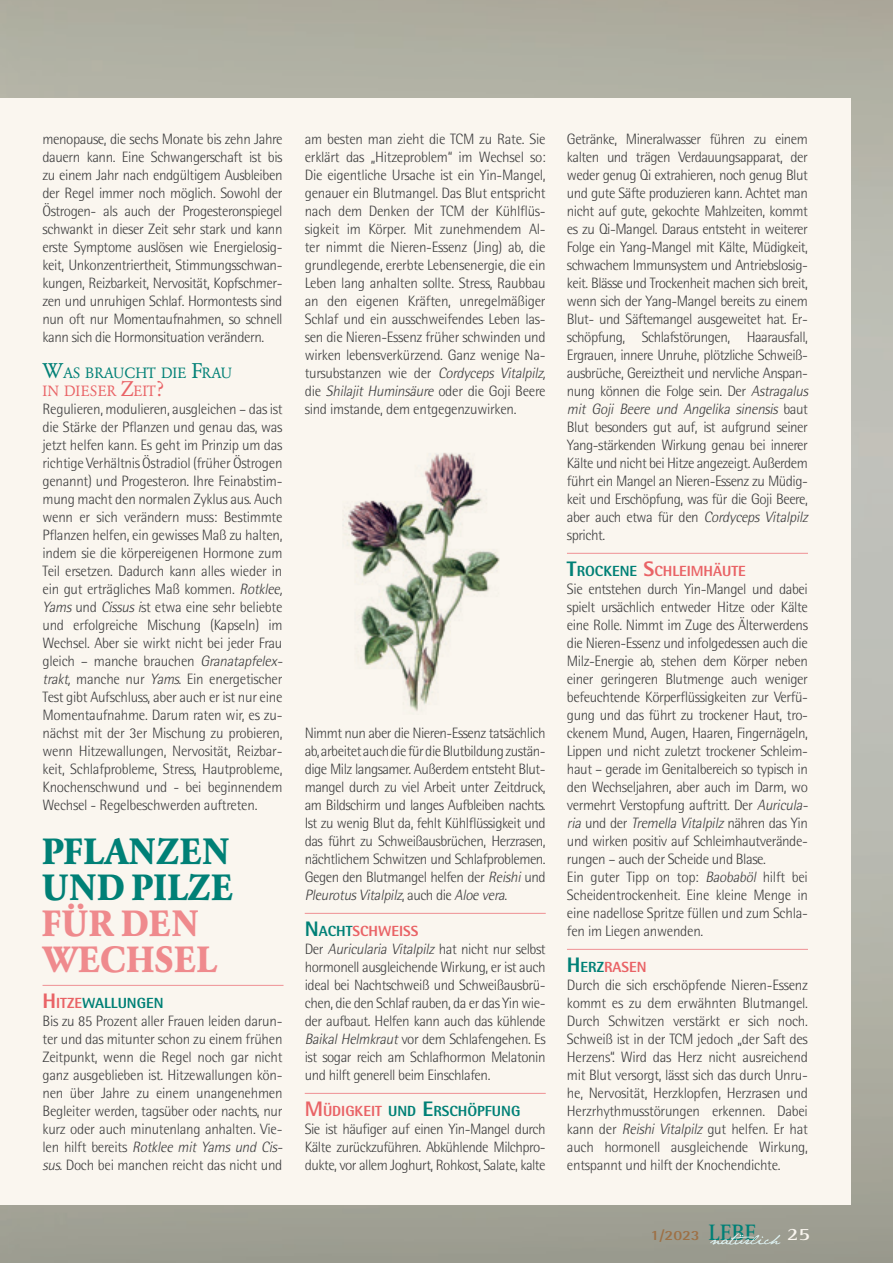
<style>
.page{position:relative;width:893px;height:1263px;background:#fff}
.page>*{position:absolute;margin:0;border:0;box-sizing:border-box;transform-origin:0 0}
.t1{font:700 36px/36px "Garamond BQ";letter-spacing:.02em;color:#008076}
.t2{font:700 36px/36px "Garamond BQ";letter-spacing:.02em;color:#ef8a8d}
.t3{font:700 17.85px "Rotis Serif";color:#faf6ef;scale:1.18 1}
.t4{font:300 15px/18px "AT Rotis Semi Sans";letter-spacing:-.02em;color:#3e3e3f;text-align:justify}
.t5{font:800 14.7px "AT Rotis Semi Sans";color:#e96366}
.t6{font:800 14.7px "AT Rotis Semi Sans";color:#008076}
.t7{font:14.7px/18px "Garamond BQ";letter-spacing:-.005em;color:#008076}
.t8{font:700 14.1px "AT Rotis Semi Sans";color:#9d7045;scale:1.18 1}
.s1{font-size:21px}
.s2{color:#e96366}
.s3{font-size:21px;color:#e96366}
.s4{font-style:italic}
.s5{font-size:21px;color:#008076}
.s6{color:#008076}
.s7{font-family:"Rotis Serif";font-size:23.1px;color:#008076}
</style>
<div class="page">
<img style="left:0;top:0;width:893px;height:1263px">
<div style="left:0;top:98px;width:850px;height:1106px;background:#faf6ef"></div>
<hr style="left:43px;top:985px;width:241px;height:1px;background:#ef9094">
<hr style="left:305px;top:913px;width:241px;height:1px;background:#ef9094">
<hr style="left:305px;top:1093px;width:241px;height:1px;background:#ef9094">
<hr style="left:567px;top:553px;width:241px;height:1px;background:#ef9094">
<hr style="left:567px;top:949px;width:241px;height:1px;background:#ef9094">
<svg style="left:710px;top:1233px;width:70px;height:12px"></svg>
<img style="left:342px;top:453px;width:158px;height:258px">
<p class="t4" style="left:43px;top:130px;width:242px">menopause, die sechs Monate bis zehn Jahre dauern kann. Eine Schwangerschaft ist bis zu einem Jahr nach endgültigem Ausbleiben der Regel immer noch möglich. Sowohl der Östrogen- als auch der Progesteronspiegel schwankt in dieser Zeit sehr stark und kann erste Symptome auslösen wie Energielosig&shy;keit, Unkonzentriertheit, Stimmungsschwan&shy;kungen, Reizbarkeit, Nervosität, Kopfschmer&shy;zen und unruhigen Schlaf. Hormontests sind nun oft nur Momentaufnahmen, so schnell kann sich die Hormonsituation verändern.</p>
<p class="t7" style="left:43px;top:364px;width:191px"><span class="s1">W</span>AS BRAUCHT DIE <span class="s1">F</span>RAU<br><span class="s2">IN DIESER</span> <span class="s3">Z</span><span class="s2">EIT</span><span class="s3">?</span></p>
<p class="t4" style="left:43px;top:400px;width:245px;text-align:left">Regulieren, modulieren, ausgleichen – das ist die Stärke der Pflanzen und genau das, was jetzt helfen kann. Es geht im Prinzip um das richtige Verhältnis Östradiol (früher Östrogen genannt) und Progesteron. Ihre Feinabstim&shy;mung macht den normalen Zyklus aus. Auch wenn er sich verändern muss: Bestimmte Pflanzen helfen, ein gewisses Maß zu halten, indem sie die körpereigenen Hormone zum Teil ersetzen. Dadurch kann alles wieder in ein gut erträgliches Maß kommen. <span class="s4">Rotklee, Yams</span> und <span class="s4">Cissus i</span>st etwa eine sehr beliebte und erfolgreiche Mischung (Kapseln) im Wechsel. Aber sie wirkt nicht bei jeder Frau gleich – manche brauchen <span class="s4">Granatapfelex&shy;trakt,</span> manche nur <span class="s4">Yams.</span> Ein energetischer Test gibt Aufschluss, aber auch er ist nur eine Momentaufnahme. Darum raten wir, es zu&shy;nächst mit der 3er Mischung zu probieren, wenn Hitzewallungen, Nervosität, Reizbar&shy;keit, Schlafprobleme, Stress, Hautprobleme, Knochenschwund und - bei beginnendem Wechsel - Regelbeschwerden auftreten.</p>
<h1 class="t1" style="left:43px;top:834px;width:192px">PFLANZEN<br>UND PILZE</h1>
<h1 class="t2" style="left:43px;top:906px;width:177px">FÜR DEN<br>WECHSEL</h1>
<p class="t6" style="left:43px;top:994px;width:122px"><span class="s3">H</span><span class="s2">ITZE</span>WALLUNGEN</p>
<p class="t4" style="left:43px;top:1012px;width:245px;text-align:left">Bis zu 85 Prozent aller Frauen leiden darun&shy;ter und das mitunter schon zu einem frühen Zeitpunkt, wenn die Regel noch gar nicht ganz ausgeblieben ist. Hitzewallungen kön&shy;nen über Jahre zu einem unangenehmen Begleiter werden, tagsüber oder nachts, nur kurz oder auch minutenlang anhalten. Vie&shy;l e n h i l ft b e re i ts <span class="s4">Rotklee mit Yams und Cis&shy;sus.</span>Doch bei manchen reicht das nicht und</p>
<p class="t4" style="left:305px;top:130px;width:245px;text-align:left">am besten man zieht die TCM zu Rate. Sie erklärt das „Hitzeproblem“ im Wechsel so:<br>Die eigentliche Ursache ist ein Yin-Mangel, genauer ein Blutmangel. Das Blut entspricht nach dem Denken der TCM der Kühlflüs&shy;sigkeit im Körper. Mit zunehmendem Al&shy;ter nimmt die Nieren-Essenz (Jing) ab, die grundlegende, ererbte Lebensenergie, die ein Leben lang anhalten sollte. Stress, Raubbau an den eigenen Kräften, unregelmäßiger Schlaf und ein ausschweifendes Leben las&shy;sen die Nieren-Essenz früher schwinden und wirken lebensverkürzend. Ganz wenige Na&shy;t u rs u bsta n z e n w i e d e r <span class="s4">Cordyceps Vitalpilz, </span>die <span class="s4">Shilajit Huminsäure</span> oder die Goji Beere sind imstande, dem entgegenzuwirken.</p>
<p class="t4" style="left:305px;top:724px;width:242px">Nimmt nun aber die Nieren-Essenz tatsächlich ab, arbeitet auch die für die Blutbildung zustän&shy;dige Milz langsamer. Außerdem entsteht Blut&shy;mangel durch zu viel Arbeit unter Zeitdruck, am Bildschirm und langes Aufbleiben nachts.<br>Ist zu wenig Blut da, fehlt Kühlflüssigkeit und das führt zu Schweißausbrüchen, Herzrasen, nächtlichem Schwitzen und Schlafproblemen.<br>Gegen den Blutmangel helfen der <span class="s4">Reishi</span>und <span class="s4">PleurotusVitalpilz</span>, a u c h d i e <span class="s4">Aloevera</span>.</p>
<p class="t5" style="left:305px;top:922px;width:115px"><span class="s5">N</span><span class="s6">ACHT</span>SCHWEISS</p>
<p class="t4" style="left:305px;top:940px;width:242px">De r <span class="s4">Auricularia Vitalpilz</span> h a t n i c h t n u r se l bst hormonell ausgleichende Wirkung, er ist auch ideal bei Nachtschweiß und Schweißausbrü&shy;chen, die den Schlaf rauben, da er das Yin wie&shy;der aufbaut. Helfen kann auch das kühlende <span class="s4">BaikalHelmkraut</span>vor dem Schlafengehen. Es ist sogar reich am Schlafhormon Melatonin und hilft generell beim Einschlafen.</p>
<p class="t6" style="left:305px;top:1102px;width:217px"><span class="s3">M</span><span class="s2">ÜDIGKEIT</span> UND <span class="s1">E</span>RSCHÖPFUNG</p>
<p class="t4" style="left:305px;top:1120px;width:242px">Sie ist häufiger auf einen Yin-Mangel durch Kälte zurückzuführen. Abkühlende Milchpro&shy;dukte, vor allem Joghurt, Rohkost, Salate, kalte</p>
<p class="t4" style="left:567px;top:130px;width:245px;text-align:left">Getränke, Mineralwasser führen zu einem kalten und trägen Verdauungsapparat, der weder genug Qi extrahieren, noch genug Blut und gute Säfte produzieren kann. Achtet man nicht auf gute, gekochte Mahlzeiten, kommt es zu Qi-Mangel. Daraus entsteht in weiterer Folge ein Yang-Mangel mit Kälte, Müdigkeit, schwachem Immunsystem und Antriebslosig&shy;keit. Blässe und Trockenheit machen sich breit, wenn sich der Yang-Mangel bereits zu einem Blut- und Säftemangel ausgeweitet hat. Er&shy;schöpfung, Schlafstörungen, Haarausfall, Ergrauen, innere Unruhe, plötzliche Schweiß&shy;ausbrüche, Gereiztheit und nervliche Anspan&shy;nung können die Folge sein. Der <span class="s4">Astragalus mit Goji Beere und Angelika sinensis</span> b a u t Blut besonders gut auf, ist aufgrund seiner Yang-stärkenden Wirkung genau bei innerer Kälte und nicht bei Hitze angezeigt. Außerdem führt ein Mangel an Nieren-Essenz zu Müdig&shy;keit und Erschöpfung, was für die Goji Beere, a b e r a u c h etwa fü r d e n <span class="s4">Cordyceps Vitalpilz </span>spricht.</p>
<p class="t5" style="left:567px;top:562px;width:180px"><span class="s5">T</span><span class="s6">ROCKENE</span> <span class="s1">S</span>CHLEIMHÄUTE</p>
<p class="t4" style="left:567px;top:580px;width:245px;text-align:left">Sie entstehen durch Yin-Mangel und dabei spielt ursächlich entweder Hitze oder Kälte eine Rolle. Nimmt im Zuge des Älterwerdens die Nieren-Essenz und infolgedessen auch die Milz-Energie ab, stehen dem Körper neben einer geringeren Blutmenge auch weniger befeuchtende Körperflüssigkeiten zur Verfü&shy;gung und das führt zu trockener Haut, tro&shy;ckenem Mund, Augen, Haaren, Fingernägeln, Lippen und nicht zuletzt trockener Schleim&shy;haut – gerade im Genitalbereich so typisch in den Wechseljahren, aber auch im Darm, wo vermehrt Verstopfung auftritt. Der <span class="s4">Auricula&shy;ria</span> u n d d e r <span class="s4">Tremella Vitalpilz</span>n ä h re n d a s Yi n und wirken positiv auf Schleimhautverände&shy;rungen – auch der Scheide und Blase.<br>Ein guter Tipp on top: <span class="s4">Baobaböl</span> hilft bei Scheidentrockenheit. Eine kleine Menge in eine nadellose Spritze füllen und zum Schla&shy;fen im Liegen anwenden.</p>
<p class="t5" style="left:567px;top:958px;width:81px"><span class="s5">H</span><span class="s6">ERZ</span>RASEN</p>
<p class="t4" style="left:567px;top:976px;width:242px">Durch die sich erschöpfende Nieren-Essenz kommt es zu dem erwähnten Blutmangel.<br>Durch Schwitzen verstärkt er sich noch.<br>Schweiß ist in der TCM jedoch „der Saft des Herzens“. Wird das Herz nicht ausreichend mit Blut versorgt, lässt sich das durch Unru&shy;he, Nervosität, Herzklopfen, Herzrasen und Herzrhythmusstörungen erkennen. Dabei kann der <span class="s4">Reishi Vitalpilz</span> gut helfen. Er hat auch hormonell ausgleichende Wirkung, entspannt und hilft der Knochendichte.</p>
<p class="t8" style="left:651px;top:1227px;width:91px">1/2023 <span class="s7">LEBE</span></p>
<p class="t3" style="left:787px;top:1224px;width:21px">25</p>
</div>
